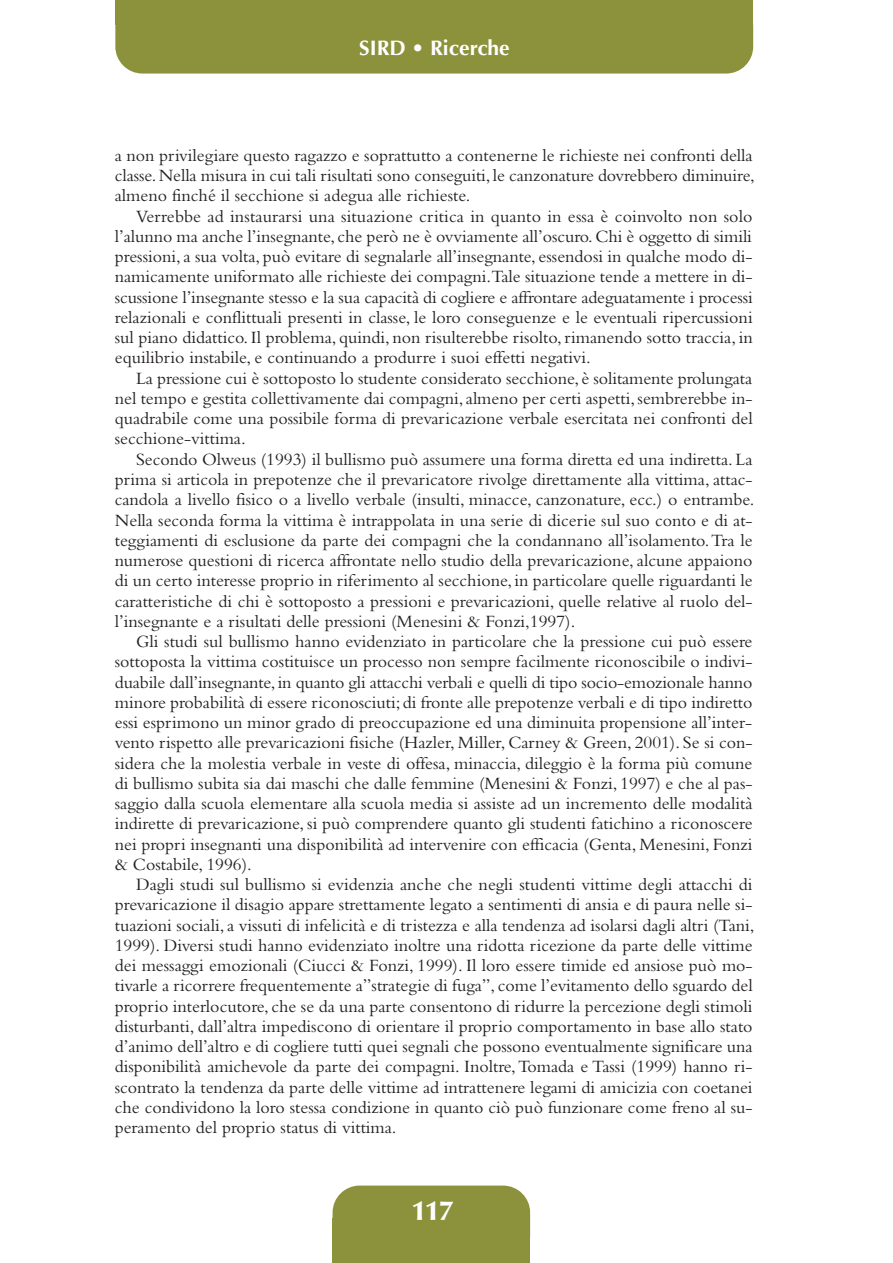
<style>
.page{position:relative;width:893px;height:1263px;background:#fff}
.page>*{position:absolute;margin:0;border:0;box-sizing:border-box;transform-origin:0 0}
.t1{font:900 27px "Optima";color:#fff}
.t2{font:700 21px "Optima";color:#fff}
.t3{font:18px "Bembo";color:#231f20}
</style>
<div class="page">
<div style="left:333px;top:1185px;width:197px;height:78px;background:#8c923c;border-radius:27px"></div>
<div style="left:333px;top:1218px;width:197px;height:45px;background:#8c923c"></div>
<div style="left:115px;top:0;width:638px;height:74px;background:#8c923c;border-radius:27px"></div>
<div style="left:115px;top:0;width:638px;height:24px;background:#8c923c"></div>
<p class="t2" style="left:359px;top:39px;width:152px">SIRD • Ricerche</p>
<p class="t3" style="left:115px;top:149px;width:639px">a non privilegiare questo ragazzo e soprattutto a contenerne le richieste nei confronti della</p>
<p class="t3" style="left:115px;top:169px;width:641px">classe. Nella misura in cui tali risultati sono conseguiti, le canzonature dovrebbero diminuire,</p>
<p class="t3" style="left:115px;top:190px;width:357px">almeno finché il secchione si adegua alle richieste.</p>
<p class="t3" style="left:136px;top:210px;width:618px">Verrebbe ad instaurarsi una situazione critica in quanto in essa è coinvolto non solo</p>
<p class="t3" style="left:115px;top:230px;width:639px">l’alunno ma anche l’insegnante, che però ne è ovviamente all’oscuro. Chi è oggetto di simili</p>
<p class="t3" style="left:115px;top:250px;width:639px">pressioni, a sua volta, può evitare di segnalarle all’insegnante, essendosi in qualche modo di-</p>
<p class="t3" style="left:115px;top:271px;width:639px">namicamente uniformato alle richieste dei compagni.Tale situazione tende a mettere in di-</p>
<p class="t3" style="left:115px;top:291px;width:639px">scussione l’insegnante stesso e la sua capacità di cogliere e affrontare adeguatamente i processi</p>
<p class="t3" style="left:115px;top:311px;width:639px">relazionali e conflittuali presenti in classe, le loro conseguenze e le eventuali ripercussioni</p>
<p class="t3" style="left:115px;top:331px;width:639px">sul piano didattico. Il problema, quindi, non risulterebbe risolto, rimanendo sotto traccia, in</p>
<p class="t3" style="left:115px;top:352px;width:477px">equilibrio instabile, e continuando a produrre i suoi effetti negativi.</p>
<p class="t3" style="left:136px;top:372px;width:618px">La pressione cui è sottoposto lo studente considerato secchione, è solitamente prolungata</p>
<p class="t3" style="left:115px;top:392px;width:639px">nel tempo e gestita collettivamente dai compagni, almeno per certi aspetti, sembrerebbe in-</p>
<p class="t3" style="left:115px;top:412px;width:639px">quadrabile come una possibile forma di prevaricazione verbale esercitata nei confronti del</p>
<p class="t3" style="left:115px;top:433px;width:132px">secchione-vittima.</p>
<p class="t3" style="left:136px;top:453px;width:618px">Secondo Olweus (1993) il bullismo può assumere una forma diretta ed una indiretta. La</p>
<p class="t3" style="left:115px;top:473px;width:639px">prima si articola in prepotenze che il prevaricatore rivolge direttamente alla vittima, attac-</p>
<p class="t3" style="left:115px;top:493px;width:641px">candola a livello fisico o a livello verbale (insulti, minacce, canzonature, ecc.) o entrambe.</p>
<p class="t3" style="left:115px;top:514px;width:639px">Nella seconda forma la vittima è intrappolata in una serie di dicerie sul suo conto e di at-</p>
<p class="t3" style="left:115px;top:534px;width:639px">teggiamenti di esclusione da parte dei compagni che la condannano all’isolamento. Tra le</p>
<p class="t3" style="left:115px;top:554px;width:639px">numerose questioni di ricerca affrontate nello studio della prevaricazione, alcune appaiono</p>
<p class="t3" style="left:115px;top:574px;width:639px">di un certo interesse proprio in riferimento al secchione, in particolare quelle riguardanti le</p>
<p class="t3" style="left:115px;top:595px;width:639px">caratteristiche di chi è sottoposto a pressioni e prevaricazioni, quelle relative al ruolo del-</p>
<p class="t3" style="left:115px;top:615px;width:462px">l’insegnante e a risultati delle pressioni (Menesini &amp; Fonzi,1997).</p>
<p class="t3" style="left:136px;top:635px;width:618px">Gli studi sul bullismo hanno evidenziato in particolare che la pressione cui può essere</p>
<p class="t3" style="left:115px;top:655px;width:639px">sottoposta la vittima costituisce un processo non sempre facilmente riconoscibile o indivi-</p>
<p class="t3" style="left:115px;top:676px;width:639px">duabile dall’insegnante, in quanto gli attacchi verbali e quelli di tipo socio-emozionale hanno</p>
<p class="t3" style="left:115px;top:696px;width:639px">minore probabilità di essere riconosciuti; di fronte alle prepotenze verbali e di tipo indiretto</p>
<p class="t3" style="left:115px;top:716px;width:639px">essi esprimono un minor grado di preoccupazione ed una diminuita propensione all’inter-</p>
<p class="t3" style="left:115px;top:736px;width:639px">vento rispetto alle prevaricazioni fisiche (Hazler, Miller, Carney &amp; Green, 2001). Se si con-</p>
<p class="t3" style="left:115px;top:757px;width:639px">sidera che la molestia verbale in veste di offesa, minaccia, dileggio è la forma più comune</p>
<p class="t3" style="left:115px;top:777px;width:639px">di bullismo subita sia dai maschi che dalle femmine (Menesini &amp; Fonzi, 1997) e che al pas-</p>
<p class="t3" style="left:115px;top:797px;width:639px">saggio dalla scuola elementare alla scuola media si assiste ad un incremento delle modalità</p>
<p class="t3" style="left:115px;top:817px;width:639px">indirette di prevaricazione, si può comprendere quanto gli studenti fatichino a riconoscere</p>
<p class="t3" style="left:115px;top:838px;width:639px">nei propri insegnanti una disponibilità ad intervenire con efficacia (Genta, Menesini, Fonzi</p>
<p class="t3" style="left:115px;top:858px;width:138px">&amp; Costabile, 1996).</p>
<p class="t3" style="left:136px;top:878px;width:618px">Dagli studi sul bullismo si evidenzia anche che negli studenti vittime degli attacchi di</p>
<p class="t3" style="left:115px;top:898px;width:639px">prevaricazione il disagio appare strettamente legato a sentimenti di ansia e di paura nelle si-</p>
<p class="t3" style="left:115px;top:919px;width:641px">tuazioni sociali, a vissuti di infelicità e di tristezza e alla tendenza ad isolarsi dagli altri (Tani,</p>
<p class="t3" style="left:115px;top:939px;width:639px">1999). Diversi studi hanno evidenziato inoltre una ridotta ricezione da parte delle vittime</p>
<p class="t3" style="left:115px;top:959px;width:639px">dei messaggi emozionali (Ciucci &amp; Fonzi, 1999). Il loro essere timide ed ansiose può mo-</p>
<p class="t3" style="left:115px;top:979px;width:639px">tivarle a ricorrere frequentemente a”strategie di fuga”, come l’evitamento dello sguardo del</p>
<p class="t3" style="left:115px;top:1000px;width:639px">proprio interlocutore, che se da una parte consentono di ridurre la percezione degli stimoli</p>
<p class="t3" style="left:115px;top:1020px;width:639px">disturbanti, dall’altra impediscono di orientare il proprio comportamento in base allo stato</p>
<p class="t3" style="left:115px;top:1040px;width:639px">d’animo dell’altro e di cogliere tutti quei segnali che possono eventualmente significare una</p>
<p class="t3" style="left:115px;top:1060px;width:639px">disponibilità amichevole da parte dei compagni. Inoltre, Tomada e Tassi (1999) hanno ri-</p>
<p class="t3" style="left:115px;top:1081px;width:639px">scontrato la tendenza da parte delle vittime ad intrattenere legami di amicizia con coetanei</p>
<p class="t3" style="left:115px;top:1101px;width:639px">che condividono la loro stessa condizione in quanto ciò può funzionare come freno al su-</p>
<p class="t3" style="left:115px;top:1121px;width:283px">peramento del proprio status di vittima.</p>
<p class="t1" style="left:412px;top:1200px;width:42px">117</p>
</div>
